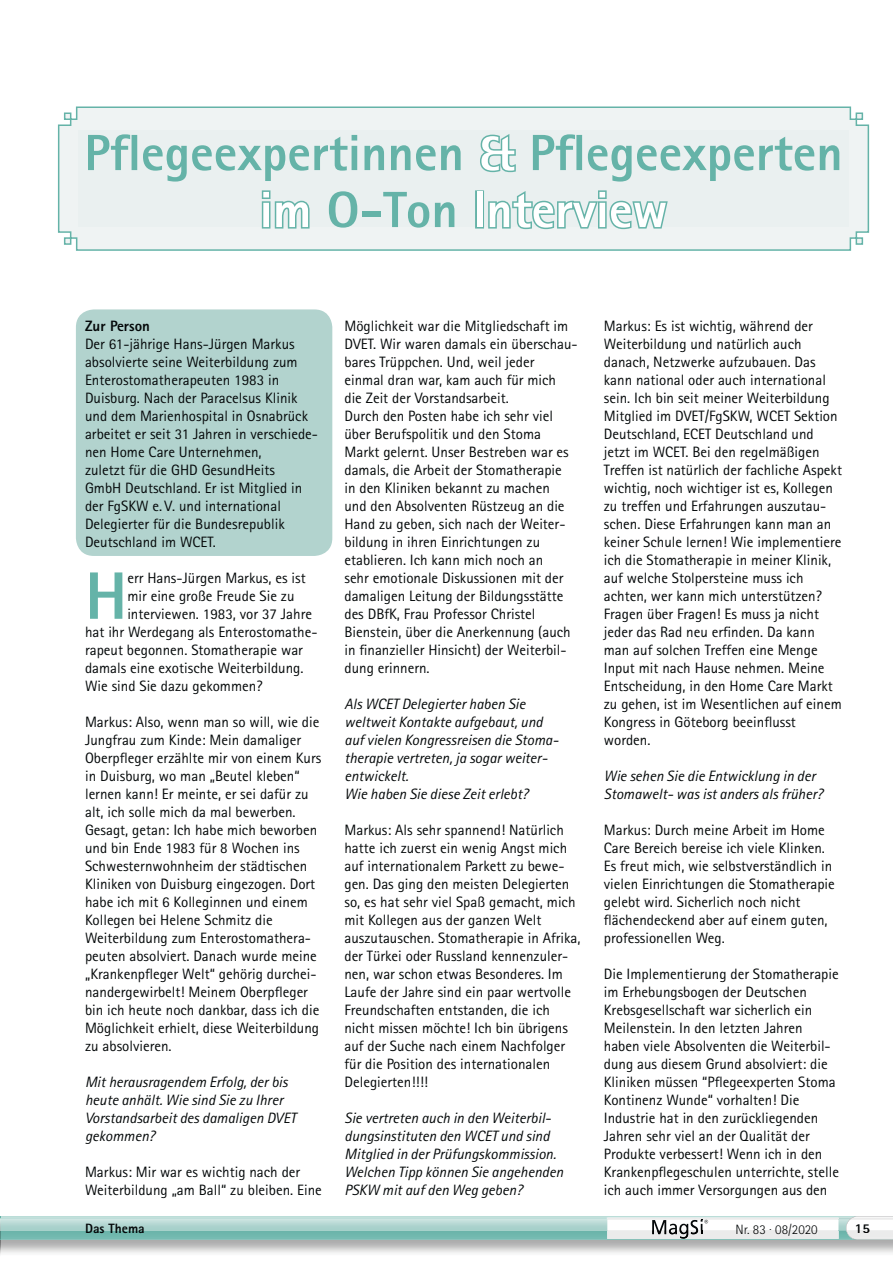
<style>
.page{position:relative;width:893px;height:1263px;background:#fff}
.page>*{position:absolute;margin:0;border:0;box-sizing:border-box;transform-origin:0 0}
.t1{font:800 67.2px "Agfa Rotis Sans Serif";color:#65b3a8}
.t2{font:800 51px/57px "Agfa Rotis Sans Serif";color:#65b3a8;text-align:center}
.t3{font:15px/18px "Agfa Rotis Sans Serif";color:#040809}
.t4{font:italic 15px/18px "Agfa Rotis Sans Serif";color:#040809}
.t5{font:800 15px "Agfa Rotis Sans Serif";color:#040809}
.t6{font:300 13.5px "Agfa Rotis Sans Serif";color:#010202}
.t7{font:800 13.5px "Agfa Rotis Sans Serif";color:#040809}
.t8{font:300 13.5px "Agfa Rotis Sans Serif";color:#040809}
.s1{color:#fff}
</style>
<div class="page">
<div style="left:76px;top:309px;width:256px;height:247px;background:#b2d3ce;border-radius:18px"></div>
<svg style="left:0;top:1216px;width:892px;height:39px"></svg>
<svg style="left:57px;top:106px;width:812px;height:145px"></svg>
<div style="left:78px;top:130px;width:770px;height:97px;background:#eaf0f0"></div>
<svg style="left:480px;top:134px;width:36px;height:39px"></svg>
<svg style="left:260px;top:190px;width:51px;height:40px"></svg>
<svg style="left:473px;top:190px;width:196px;height:41px"></svg>
<h2 class="t2" style="left:84px;top:124px;width:760px">Pflegeexpertinnen <span class="s1">&amp;</span> Pflegeexperten <span class="s1">im</span> O-Ton <span class="s1">Interview</span></h2>
<p class="t5" style="left:85px;top:317px;width:66px">Zur Person</p>
<p class="t3" style="left:85px;top:336px;width:234px">Der 61-jährige Hans-Jürgen Markus absolvierte seine Weiterbildung zum Enterostomatherapeuten 1983 in Duisburg. Nach der Paracelsus Klinik und dem Marienhospital in Osnabrück arbeitet er seit 31 Jahren in verschiede&shy;nen Home Care Unternehmen,<br>zuletzt für die GHD GesundHeits<br>GmbH Deutschland. Er ist Mitglied in der FgSKW e. V. und international Delegierter für die Bundesrepublik Deutschland im WCET.</p>
<h1 class="t1" style="left:85px;top:556px;width:44px">H</h1>
<p class="t3" style="left:127px;top:570px;width:180px">err Hans-Jürgen Markus, es ist</p>
<p class="t3" style="left:127px;top:588px;width:169px">mir eine große Freude Sie zu</p>
<p class="t3" style="left:127px;top:606px;width:186px">interviewen. 1983, vor 37 Jahre</p>
<p class="t3" style="left:85px;top:624px;width:234px">hat ihr Werdegang als Enterostomathe-</p>
<p class="t3" style="left:85px;top:642px;width:219px">rapeut begonnen. Stomatherapie war</p>
<p class="t3" style="left:85px;top:660px;width:220px">damals eine exotische Weiterbildung.</p>
<p class="t3" style="left:85px;top:678px;width:179px">Wie sind Sie dazu gekommen?</p>
<p class="t3" style="left:85px;top:714px;width:238px">Markus: Also, wenn man so will, wie die Jungfrau zum Kinde: Mein damaliger Oberpfleger erzählte mir von einem Kurs in Duisburg, wo man „Beutel kleben“ lernen kann! Er meinte, er sei dafür zu alt, ich solle mich da mal bewerben.<br>Gesagt, getan: Ich habe mich beworben und bin Ende 1983 für 8 Wochen ins Schwesternwohnheim der städtischen Kliniken von Duisburg eingezogen. Dort habe ich mit 6 Kolleginnen und einem Kollegen bei Helene Schmitz die Weiterbildung zum Enterostomathera&shy;peuten absolviert. Danach wurde meine „Krankenpfleger Welt“ gehörig durchei&shy;nandergewirbelt! Meinem Oberpfleger bin ich heute noch dankbar, dass ich die Möglichkeit erhielt, diese Weiterbildung zu absolvieren.</p>
<p class="t4" style="left:85px;top:1074px;width:212px">Mit herausragendem Erfolg, der bis heute anhält. Wie sind Sie zu Ihrer<br>Vorstandsarbeit des damaligen DVET gekommen?</p>
<p class="t3" style="left:85px;top:1163px;width:238px">Markus: Mir war es wichtig nach der<br>Weiterbildung „am Ball“ zu bleiben. Eine</p>
<p class="t3" style="left:344px;top:318px;width:235px">Möglichkeit war die Mitgliedschaft im DVET. Wir waren damals ein überschau&shy;bares Trüppchen. Und, weil jeder<br>einmal dran war, kam auch für mich<br>die Zeit der Vorstandsarbeit.<br>Durch den Posten habe ich sehr viel über Berufspolitik und den Stoma Markt gelernt. Unser Bestreben war es damals, die Arbeit der Stomatherapie<br>in den Kliniken bekannt zu machen<br>und den Absolventen Rüstzeug an die Hand zu geben, sich nach der Weiter&shy;bildung in ihren Einrichtungen zu etablieren. Ich kann mich noch an<br>sehr emotionale Diskussionen mit der damaligen Leitung der Bildungsstätte des DBfK, Frau Professor Christel Bienstein, über die Anerkennung (auch in finanzieller Hinsicht) der Weiterbil&shy;dung erinnern.</p>
<p class="t4" style="left:344px;top:696px;width:216px">Als WCET Delegierter haben Sie weltweit Kontakte aufgebaut, und auf vielen Kongressreisen die Stoma&shy;therapie vertreten, ja sogar weiter&shy;entwickelt.<br>Wie haben Sie diese Zeit erlebt?</p>
<p class="t3" style="left:344px;top:822px;width:237px">Markus: Als sehr spannend! Natürlich hatte ich zuerst ein wenig Angst mich auf internationalem Parkett zu bewe&shy;gen. Das ging den meisten Delegierten so, es hat sehr viel Spaß gemacht, mich mit Kollegen aus der ganzen Welt auszutauschen. Stomatherapie in Afrika, der Türkei oder Russland kennenzuler&shy;nen, war schon etwas Besonderes. Im Laufe der Jahre sind ein paar wertvolle Freundschaften entstanden, die ich nicht missen möchte! Ich bin übrigens auf der Suche nach einem Nachfolger für die Position des internationalen Delegierten!!!!</p>
<p class="t4" style="left:344px;top:1110px;width:220px">Sie vertreten auch in den Weiterbil&shy;dungsinstituten den WCET und sind Mitglied in der Prüfungskommission.<br>Welchen Tipp können Sie angehenden PSKW mit auf den Weg geben?</p>
<p class="t3" style="left:604px;top:318px;width:240px">Markus: Es ist wichtig, während der Weiterbildung und natürlich auch danach, Netzwerke aufzubauen. Das kann national oder auch international sein. Ich bin seit meiner Weiterbildung Mitglied im DVET/FgSKW, WCET Sektion Deutschland, ECET Deutschland und jetzt im WCET. Bei den regelmäßigen Treffen ist natürlich der fachliche Aspekt wichtig, noch wichtiger ist es, Kollegen zu treffen und Erfahrungen auszutau&shy;schen. Diese Erfahrungen kann man an keiner Schule lernen! Wie implementiere ich die Stomatherapie in meiner Klinik, auf welche Stolpersteine muss ich achten, wer kann mich unterstützen?<br>Fragen über Fragen! Es muss ja nicht jeder das Rad neu erfinden. Da kann man auf solchen Treffen eine Menge Input mit nach Hause nehmen. Meine Entscheidung, in den Home Care Markt zu gehen, ist im Wesentlichen auf einem Kongress in Göteborg beeinflusst worden.</p>
<p class="t4" style="left:604px;top:768px;width:220px">Wie sehen Sie die Entwicklung in der<br>Stomawelt- was ist anders als früher?</p>
<p class="t3" style="left:604px;top:822px;width:232px">Markus: Durch meine Arbeit im Home Care Bereich bereise ich viele Klinken.<br>Es freut mich, wie selbstverständlich in vielen Einrichtungen die Stomatherapie gelebt wird. Sicherlich noch nicht flächendeckend aber auf einem guten, professionellen Weg.</p>
<p class="t3" style="left:604px;top:966px;width:237px">Die Implementierung der Stomatherapie im Erhebungsbogen der Deutschen Krebsgesellschaft war sicherlich ein Meilenstein. In den letzten Jahren haben viele Absolventen die Weiterbil&shy;dung aus diesem Grund absolviert: die Kliniken müssen “Pflegeexperten Stoma Kontinenz Wunde“ vorhalten! Die Industrie hat in den zurückliegenden Jahren sehr viel an der Qualität der Produkte verbessert! Wenn ich in den Krankenpflegeschulen unterrichte, stelle ich auch immer Versorgungen aus den</p>
<p class="t6" style="left:735px;top:1224px;width:84px">Nr. 83 08/2020</p>
<p class="t7" style="left:854px;top:1220px;width:17px">15</p>
<p class="t7" style="left:85px;top:1220px;width:61px">Das Thema</p>
<p class="t8" style="left:769px;top:1224px;width:4px">·</p>
</div>
